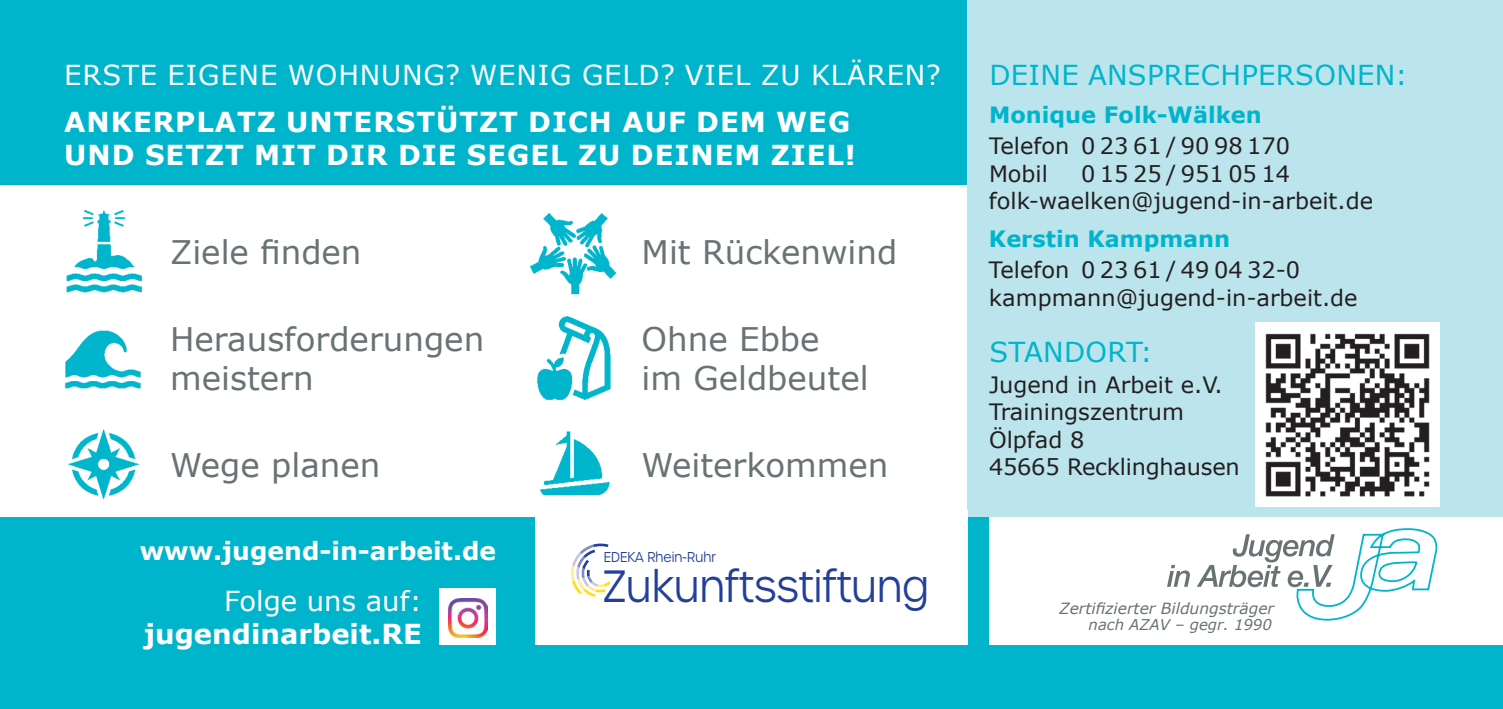
<style>
.page{position:relative;width:1503px;height:709px;background:#fff}
.page>*{position:absolute;margin:0;border:0;box-sizing:border-box;transform-origin:0 0}
.t1{font:300 43.75px "Urbane";color:#223f99;scale:.9 1}
.t2{font:32.5px/39px "Verdana";color:#697374}
.t3{font:700 27.5px/33px "Verdana";letter-spacing:.035em;color:#fff}
.t4{font:27.5px "Verdana";letter-spacing:.03em;color:#fff}
.t5{font:27.5px "Verdana";letter-spacing:.01em;color:#00b5cb}
.t6{font:700 25px "Verdana";color:#fff}
.t7{font:22.5px/27.5px "Verdana";color:#231f20}
.t8{font:700 22.5px "Verdana";color:#00b5cb}
.t9{font:italic 15.5px "Verdana";color:#697374}
.t10{font:italic 14.75px "Verdana";color:#697374}
.t11{font:300 13.75px "Urbane";color:#223f99;scale:.9 1}
</style>
<div class="page">
<div style="left:0;top:0;width:967px;height:184px;background:#00b5cb"></div>
<div style="left:967px;top:0;width:535px;height:517px;background:#bce4ed"></div>
<img style="left:64px;top:210px;width:78px;height:290px">
<img style="left:530px;top:213px;width:86px;height:283px">
<div style="left:0;top:517px;width:1502px;height:192px;background:#00b5cb"></div>
<div style="left:989px;top:517px;width:513px;height:128px;background:#fff"></div>
<svg style="left:1167px;top:565px;width:22px;height:22px"></svg>
<svg style="left:1197px;top:528px;width:240px;height:92px"></svg>
<div style="left:535px;top:510px;width:432px;height:135px;background:#fff"></div>
<div style="left:439px;top:588px;width:57px;height:57px;background:#fff"></div>
<img style="left:448px;top:598px;width:39px;height:39px">
<svg style="left:571px;top:543px;width:39px;height:54px"></svg>
<div style="left:1254px;top:322px;width:185px;height:185px;background:#fff"></div>
<img style="left:1265px;top:333px;width:165px;height:164px">
<p class="t4" style="left:64px;top:56px;width:878px">Erste eigene Wohnung? Wenig Geld? Viel zu klären?</p>
<p class="t3" style="left:64px;top:105px;width:793px">Ankerplatz unterstützt Dich auf dem Weg und setzt mit Dir die Segel zu Deinem Ziel!</p>
<h2 class="t2" style="left:170px;top:232px;width:193px">Ziele finden</h2>
<h2 class="t2" style="left:641px;top:232px;width:257px">Mit Rückenwind</h2>
<h2 class="t2" style="left:170px;top:319px;width:315px">Herausforderungen meistern</h2>
<h2 class="t2" style="left:641px;top:319px;width:228px">Ohne Ebbe<br>im Geldbeutel</h2>
<h2 class="t2" style="left:170px;top:445px;width:212px">Wege planen</h2>
<h2 class="t2" style="left:641px;top:445px;width:248px">Weiterkommen</h2>
<p class="t6" style="left:140px;top:533px;width:358px">www.jugend-in-arbeit.de</p>
<p class="t4" style="left:224px;top:582px;width:199px">Folge uns auf:</p>
<p class="t3" style="left:144px;top:616px;width:257px">jugendinarbeit.RE</p>
<p class="t11" style="left:603px;top:548px;width:126px">EDEKA Rhein-Ruhr</p>
<h1 class="t1" style="left:602px;top:558px;width:364px">Zukunftsstiftung</h1>
<p class="t5" style="left:989px;top:56px;width:420px">Deine Ansprechpersonen:</p>
<p class="t8" style="left:989px;top:99px;width:274px">Monique Folk-Wälken</p>
<p class="t7" style="left:989px;top:132px;width:302px">Telefon 0 23 61 / 90 98 170<br>Mobil</p>
<p class="t7" style="left:989px;top:159px;width:385px;text-align:center">01525/9510514 folk-waelken@jugend-in-arbeit.de</p>
<p class="t8" style="left:989px;top:223px;width:243px">Kerstin Kampmann</p>
<p class="t7" style="left:989px;top:256px;width:370px">Telefon 0 23 61 / 49 04 32-0 kampmann@jugend-in-arbeit.de</p>
<p class="t5" style="left:989px;top:333px;width:75px">STANDORT</p>
<p class="t5" style="left:1140px;top:333px;width:14px">:</p>
<p class="t7" style="left:989px;top:370px;width:252px">Jugend in Arbeit e.V.<br>Trainingszentrum<br>Ölpfad 8<br>45665 Recklinghausen</p>
<p class="t9" style="left:1059px;top:598px;width:216px">Zertifizierter Bildungsträger</p>
<p class="t10" style="left:1088px;top:614px;width:185px">nach AZAV – gegr. 1990</p>
</div>
